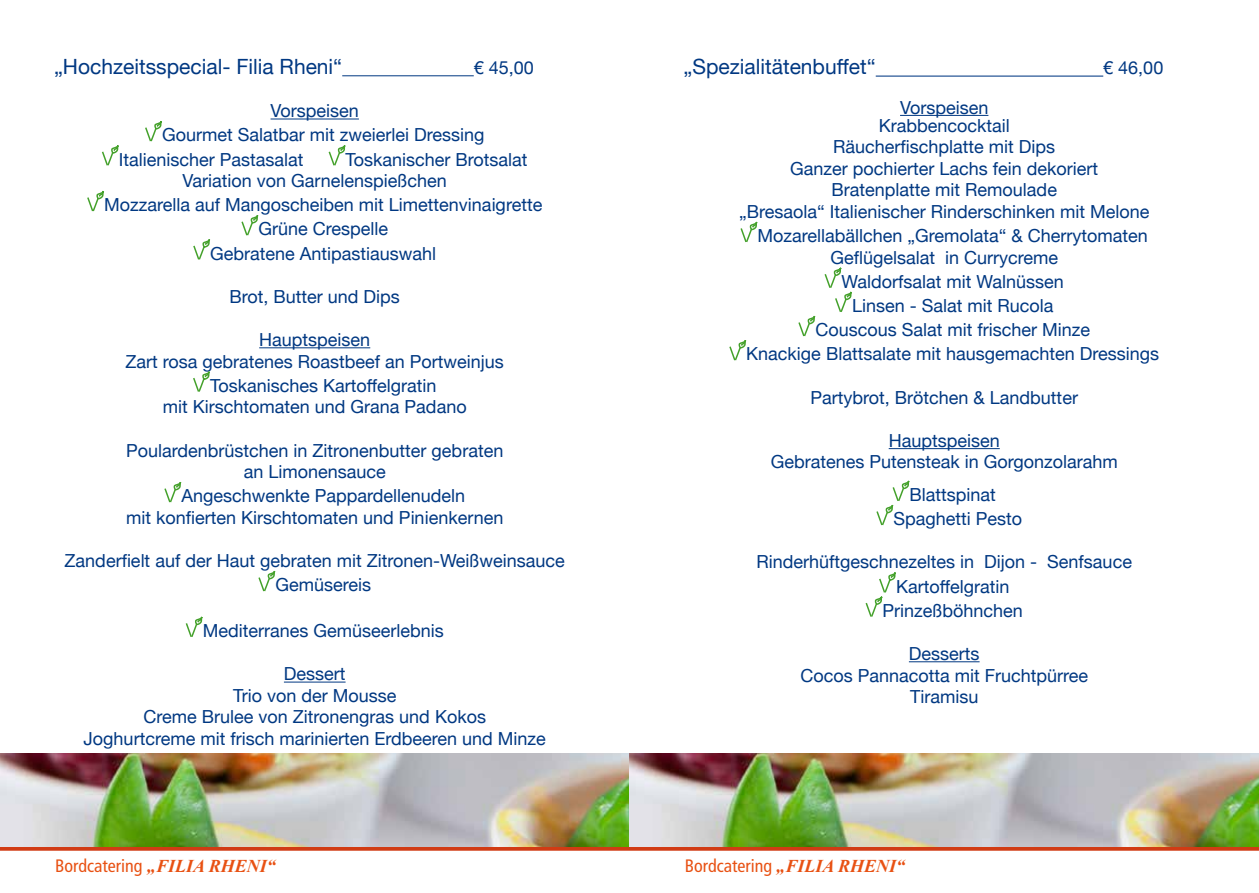
<style>
.page{position:relative;width:1259px;height:893px;background:#fff}
.page>*{position:absolute;margin:0;border:0;box-sizing:border-box;transform-origin:0 0}
.t1{font:21px "Helvetica Neue";color:#003882}
.t2{font:18px/21.6px "Helvetica Neue";color:#003882;text-align:center}
.t3{font:condensed 18px "Frutiger";color:#e85113}
.s1{font-family:"Times New Roman";font-weight:700;font-style:italic;font-stretch:normal}
</style>
<div class="page">
<div style="left:0;top:846px;width:1259px;height:5px;background:#d13b14"></div>
<hr style="left:875px;top:76px;width:228px;height:1px;background:#003882">
<hr style="left:900px;top:115px;width:88px;height:1px;background:#003882">
<hr style="left:888px;top:448px;width:111px;height:1px;background:#003882">
<hr style="left:909px;top:661px;width:70px;height:1px;background:#003882">
<svg style="left:740px;top:221px;width:18px;height:21px"></svg>
<svg style="left:798px;top:267px;width:54px;height:70px"></svg>
<svg style="left:729px;top:340px;width:18px;height:21px"></svg>
<svg style="left:876px;top:480px;width:34px;height:46px"></svg>
<svg style="left:865px;top:572px;width:31px;height:45px"></svg>
<hr style="left:342px;top:75px;width:132px;height:1px;background:#003882">
<hr style="left:270px;top:119px;width:89px;height:1px;background:#003882">
<hr style="left:259px;top:347px;width:111px;height:1px;background:#003882">
<hr style="left:284px;top:682px;width:61px;height:1px;background:#003882">
<svg style="left:145px;top:121px;width:17px;height:21px"></svg>
<svg style="left:102px;top:145px;width:17px;height:21px"></svg>
<svg style="left:328px;top:145px;width:18px;height:21px"></svg>
<svg style="left:87px;top:190px;width:17px;height:22px"></svg>
<svg style="left:241px;top:215px;width:18px;height:21px"></svg>
<svg style="left:193px;top:239px;width:17px;height:21px"></svg>
<svg style="left:193px;top:371px;width:17px;height:21px"></svg>
<svg style="left:164px;top:482px;width:18px;height:21px"></svg>
<svg style="left:258px;top:571px;width:18px;height:21px"></svg>
<svg style="left:185px;top:616px;width:18px;height:21px"></svg>
<img style="left:0;top:754px;width:1259px;height:92px">
<p class="t1" style="left:54px;top:51px;width:290px">„Hochzeitsspecial- Filia Rheni“</p>
<p class="t2" style="left:474px;top:58px;width:62px">€ 45,00</p>
<p class="t2" style="left:270px;top:101px;width:90px">Vorspeisen</p>
<p class="t2" style="left:162px;top:125px;width:324px">Gourmet Salatbar mit zweierlei Dressing</p>
<p class="t2" style="left:119px;top:149px;width:186px">Italienischer Pastasalat</p>
<p class="t2" style="left:182px;top:149px;width:347px;text-align:left;text-indent:163px">Toskanischer Brotsalat<br>Variation von Garnelenspießchen</p>
<p class="t2" style="left:104px;top:194px;width:440px;line-height:24.2px">Mozzarella auf Mangoscheiben mit Limettenvinaigrette<br>Grüne Crespelle<br>Gebratene Antipastiauswahl</p>
<p class="t2" style="left:229px;top:287px;width:172px">Brot, Butter und Dips</p>
<p class="t2" style="left:125px;top:330px;width:380px">Hauptspeisen<br>Zart rosa gebratenes Roastbeef an Portweinjus</p>
<p class="t2" style="left:163px;top:376px;width:305px;text-align:left;text-indent:47px">Toskanisches Kartoffelgratin<br>mit Kirschtomaten und Grana Padano</p>
<p class="t2" style="left:126px;top:440px;width:379px">Poulardenbrüstchen in Zitronenbutter gebraten an Limonensauce</p>
<p class="t2" style="left:126px;top:486px;width:379px;text-align:left;text-indent:55px">Angeschwenkte Pappardellenudeln<br>mit konfierten Kirschtomaten und Pinienkernen</p>
<p class="t2" style="left:275px;top:550px;width:291px;line-height:24.2px;text-align:left;text-indent:-211px">Zanderfielt auf der Haut gebraten mit Zitronen-Weißweinsauce<br>Gemüsereis</p>
<p class="t2" style="left:203px;top:621px;width:243px">Mediterranes Gemüseerlebnis</p>
<p class="t2" style="left:84px;top:664px;width:464px">Dessert<br>Trio von der Mousse<br>Creme Brulee von Zitronengras und Kokos<br>Joghurtcreme mit frisch marinierten Erdbeeren und Minze</p>
<p class="t1" style="left:683px;top:51px;width:194px">„Spezialitätenbuffet“</p>
<p class="t2" style="left:1103px;top:58px;width:62px">€ 46,00</p>
<p class="t2" style="left:878px;top:99px;width:133px;line-height:18px">Vorspeisen<br>Krabbencocktail</p>
<p class="t2" style="left:739px;top:137px;width:412px">Räucherfischplatte mit Dips<br>Ganzer pochierter Lachs fein dekoriert Bratenplatte mit Remoulade<br>„Bresaola“ Italienischer Rinderschinken mit Melone</p>
<p class="t2" style="left:830px;top:226px;width:319px;text-align:left;text-indent:-73px">Mozarellabällchen „Gremolata“ &amp; Cherrytomaten<br>Geflügelsalat in Currycreme</p>
<p class="t2" style="left:746px;top:270px;width:414px;line-height:24.2px">Waldorfsalat mit Walnüssen<br>Linsen - Salat mit Rucola<br>Couscous Salat mit frischer Minze<br>Knackige Blattsalate mit hausgemachten Dressings</p>
<p class="t2" style="left:810px;top:387px;width:269px">Partybrot, Brötchen &amp; Landbutter</p>
<p class="t2" style="left:771px;top:431px;width:348px">Hauptspeisen<br>Gebratenes Putensteak in Gorgonzolarahm</p>
<p class="t2" style="left:893px;top:484px;width:130px;line-height:24.2px">Blattspinat<br>Spaghetti Pesto</p>
<p class="t2" style="left:756px;top:552px;width:377px">Rinderhüftgeschnezeltes in Dijon - Senfsauce</p>
<p class="t2" style="left:896px;top:576px;width:115px">Kartoffelgratin</p>
<p class="t2" style="left:882px;top:601px;width:142px">Prinzeßböhnchen</p>
<p class="t2" style="left:800px;top:644px;width:289px">Desserts<br>Cocos Pannacotta mit Fruchtpürree<br>Tiramisu</p>
<p class="t3" style="left:55px;top:856px;width:222px">Bordcatering <span class="s1">„FILIA RHENI“</span></p>
<p class="t3" style="left:685px;top:856px;width:222px">Bordcatering <span class="s1">„FILIA RHENI“</span></p>
</div>
